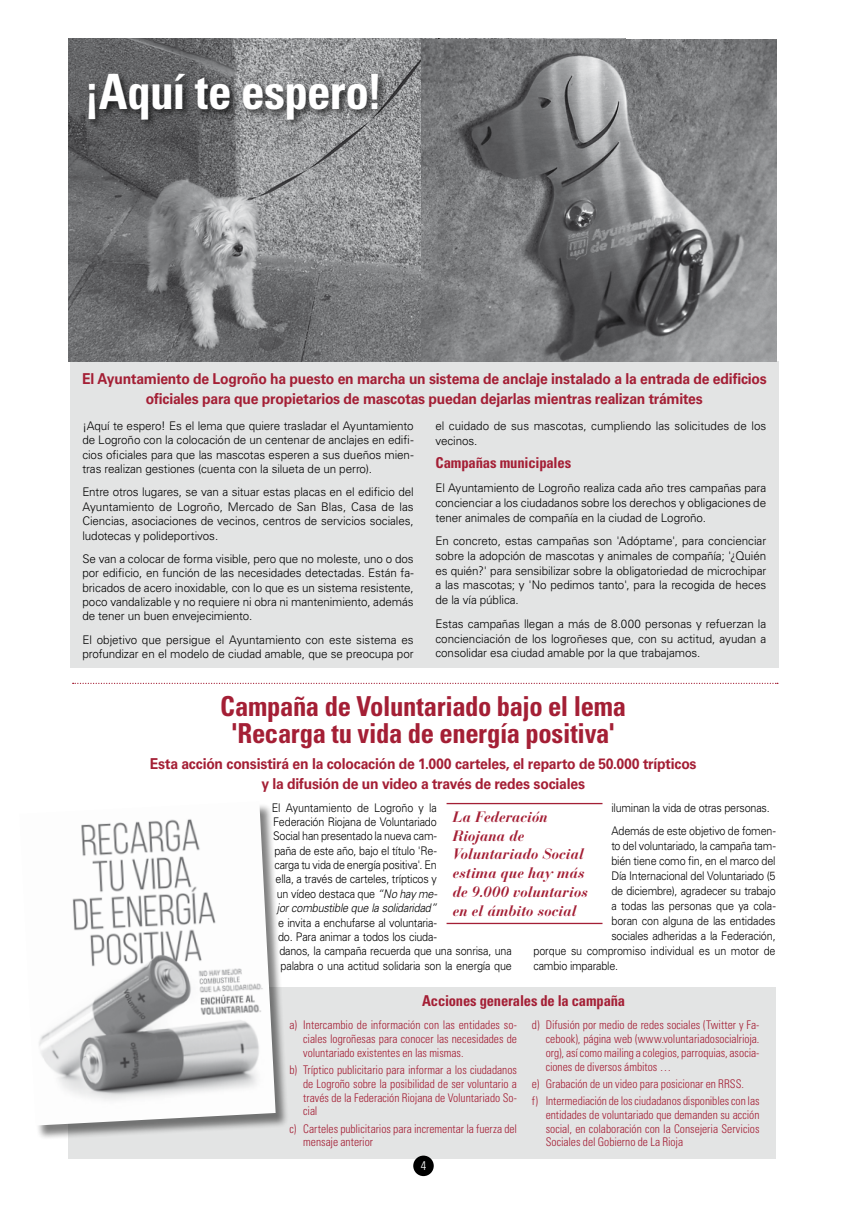
<style>
.page{position:relative;width:847px;height:1205px;background:#fff}
.page>*{position:absolute;margin:0;border:0;box-sizing:border-box;transform-origin:0 0}
.t1{font:700 condensed 48.75px "Univers LT Std";letter-spacing:-.015em;color:#fff}
.t2{font:700 condensed 27.5px/27.5px "Univers LT Std";letter-spacing:-.015em;color:#a41f35;text-align:center}
.t3{font:700 15px/20px "Univers LT Std";letter-spacing:-.015em;color:#a41f35;text-align:center;scale:.93 1}
.t4{font:italic 700 15px/18.8px "Bauer Bodoni Std";letter-spacing:-.005em;color:#a41f35}
.t5{font:700 condensed 15px "Univers LT Std";letter-spacing:-.01em;color:#a41f35}
.t6{font:300 condensed 12.5px "Univers LT Std";color:#fff}
.t7{font:300 11.88px/14.4px "Univers LT Std";letter-spacing:-.01em;color:#000;text-align:justify}
.t8{font:300 11.88px/14.4px "Univers LT Std";letter-spacing:-.01em;color:#000;scale:.91 1}
.t9{font:300 condensed 11.88px/13.8px "Univers LT Std";letter-spacing:-.005em;color:#a41f35;text-align:justify}
.s1{font-style:italic}
</style>
<div class="page">
<div style="left:70px;top:361px;width:709px;height:307px;background:#e3e4e4"></div>
<img style="left:69px;top:39px;width:352px;height:322px">
<svg style="left:73px;top:683px;width:705px;height:1px"></svg>
<div style="left:85px;top:70px;width:303px;height:59px;background:#000;opacity:.75"></div>
<div style="left:69px;top:987px;width:707px;height:172px;background:#e3e4e4"></div>
<hr style="left:446px;top:803px;width:156px;height:1px;background:#a41f35">
<hr style="left:446px;top:923px;width:156px;height:1px;background:#a41f35">
<div style="left:20px;top:803px;width:269px;height:338px;background:#000;opacity:.5"></div>
<img style="left:20px;top:803px;width:256px;height:322px">
<img style="left:421px;top:39px;width:355px;height:322px">
<div style="left:413px;top:1155px;width:21px;height:21px;background:#000;border-radius:50%"></div>
<h1 class="t1" style="left:84px;top:62px;width:300px">¡Aquí te espero!</h1>
<p class="t3" style="left:82px;top:369px;width:738px">El Ayuntamiento de Logroño ha puesto en marcha un sistema de anclaje instalado a la entrada de edificios oficiales para que propietarios de mascotas puedan dejarlas mientras realizan trámites</p>
<p class="t7" style="left:82px;top:419px;width:333px">¡Aquí te espero! Es el lema que quiere trasladar el Ayuntamiento de Logroño con la colocación de un centenar de anclajes en edifi&shy;cios oficiales para que las mascotas esperen a sus dueños mien&shy;tras realizan gestiones (cuenta con la silueta de un perro).</p>
<p class="t7" style="left:82px;top:485px;width:333px">Entre otros lugares, se van a situar estas placas en el edificio del Ayuntamiento de Logroño, Mercado de San Blas, Casa de las Ciencias, asociaciones de vecinos, centros de servicios sociales, ludotecas y polideportivos.</p>
<p class="t7" style="left:82px;top:551px;width:333px">Se van a colocar de forma visible, pero que no moleste, uno o dos por edificio, en función de las necesidades detectadas. Están fa&shy;bricados de acero inoxidable, con lo que es un sistema resistente, poco vandalizable y no requiere ni obra ni mantenimiento, además de tener un buen envejecimiento.</p>
<p class="t7" style="left:82px;top:632px;width:333px">El objetivo que persigue el Ayuntamiento con este sistema es profundizar en el modelo de ciudad amable, que se preocupa por</p>
<p class="t7" style="left:435px;top:418px;width:332px;line-height:14.8px">el cuidado de sus mascotas, cumpliendo las solicitudes de los vecinos.</p>
<p class="t5" style="left:435px;top:454px;width:137px">Campañas municipales</p>
<p class="t7" style="left:435px;top:480px;width:332px;line-height:14.8px">El Ayuntamiento de Logroño realiza cada año tres campañas para concienciar a los ciudadanos sobre los derechos y obligaciones de tener animales de compañía en la ciudad de Logroño.</p>
<p class="t7" style="left:435px;top:533px;width:332px;line-height:14.8px">En concreto, estas campañas son 'Adóptame', para concienciar sobre la adopción de mascotas y animales de compañía; '¿Quién es quién?' para sensibilizar sobre la obligatoriedad de microchipar a las mascotas; y 'No pedimos tanto', para la recogida de heces de la vía pública.</p>
<p class="t7" style="left:435px;top:616px;width:332px;line-height:14.8px">Estas campañas llegan a más de 8.000 personas y refuerzan la concienciación de los logroñeses que, con su actitud, ayudan a consolidar esa ciudad amable por la que trabajamos.</p>
<h2 class="t2" style="left:220px;top:692px;width:407px">Campaña de Voluntariado bajo el lema 'Recarga tu vida de energía positiva'</h2>
<p class="t3" style="left:150px;top:754px;width:589px">Esta acción consistirá en la colocación de 1.000 carteles, el reparto de 50.000 trípticos y la difusión de un video a través de redes sociales</p>
<p class="t4" style="left:453px;top:807px;width:137px">La Federación<br>Riojana de<br>Voluntariado Social estima que hay más de 9.000 voluntarios en el ámbito social</p>
<p class="t8" style="left:272px;top:800px;width:183px;text-align:center">El Ayuntamiento de Logroño y la Federación Riojana de Voluntariado Social han presentado la nueva cam&shy;paña de este año, bajo el título 'Re&shy;carga tu vida de energía positiva'. En ella, a través de carteles, trípticos y un vídeo destaca que <span class="s1">“No hay me&shy;jor combustible que la solidaridad”</span></p>
<p class="t8" style="left:278px;top:915px;width:258px">e invita a enchufarse al voluntaria-<br>do. Para animar a todos los ciuda-<br>danos, la campaña recuerda que una sonrisa, una palabra o una actitud solidaria son la energía que</p>
<p class="t8" style="left:611px;top:795px;width:182px;line-height:23.9px">iluminan la vida de otras personas.<br>Además de este objetivo de fomen-</p>
<p class="t8" style="left:611px;top:839px;width:182px">to del voluntariado, la campaña tam-</p>
<p class="t8" style="left:611px;top:854px;width:182px">bién tiene como fin, en el marco del</p>
<p class="t8" style="left:611px;top:869px;width:182px">Día Internacional del Voluntariado (5</p>
<p class="t8" style="left:611px;top:884px;width:182px">de diciembre), agradecer su trabajo</p>
<p class="t8" style="left:611px;top:899px;width:182px">a todas las personas que ya cola-</p>
<p class="t8" style="left:611px;top:914px;width:182px">boran con alguna de las entidades</p>
<p class="t8" style="left:611px;top:929px;width:182px">sociales adheridas a la Federación,</p>
<p class="t8" style="left:533px;top:944px;width:268px">porque su compromiso individual es un motor de</p>
<p class="t8" style="left:533px;top:959px;width:95px">cambio imparable.</p>
<p class="t5" style="left:422px;top:991px;width:205px">Acciones generales de la campaña</p>
<p class="t9" style="left:303px;top:1018px;width:215px;text-indent:-14px">a) Intercambio de información con las entidades so&shy;ciales logroñesas para conocer las necesidades de voluntariado existentes en las mismas.</p>
<p class="t9" style="left:303px;top:1063px;width:215px;text-indent:-14px">b) Tríptico publicitario para informar a los ciudadanos de Logroño sobre la posibilidad de ser voluntario a través de la Federación Riojana de Voluntariado So&shy;cial</p>
<p class="t9" style="left:303px;top:1121px;width:215px;text-indent:-14px">c) Carteles publicitarios para incrementar la fuerza del mensaje anterior</p>
<p class="t6" style="left:421px;top:1158px;width:7px">4</p>
<p class="t9" style="left:546px;top:1018px;width:215px;text-indent:-14px">d) Difusión por medio de redes sociales (Twitter y Fa&shy;cebook), página web (www.voluntariadosocialrioja. org), así como mailing a colegios, parroquias, asocia&shy;ciones de diversos ámbitos …</p>
<p class="t9" style="left:532px;top:1075px;width:229px;line-height:17.2px">e) Grabación de un video para posicionar en RRSS.<br>f) Intermediación de los ciudadanos disponibles con las</p>
<p class="t9" style="left:546px;top:1108px;width:215px">entidades de voluntariado que demanden su acción social, en colaboración con la Consejeria Servicios Sociales del Gobierno de La Rioja</p>
</div>
